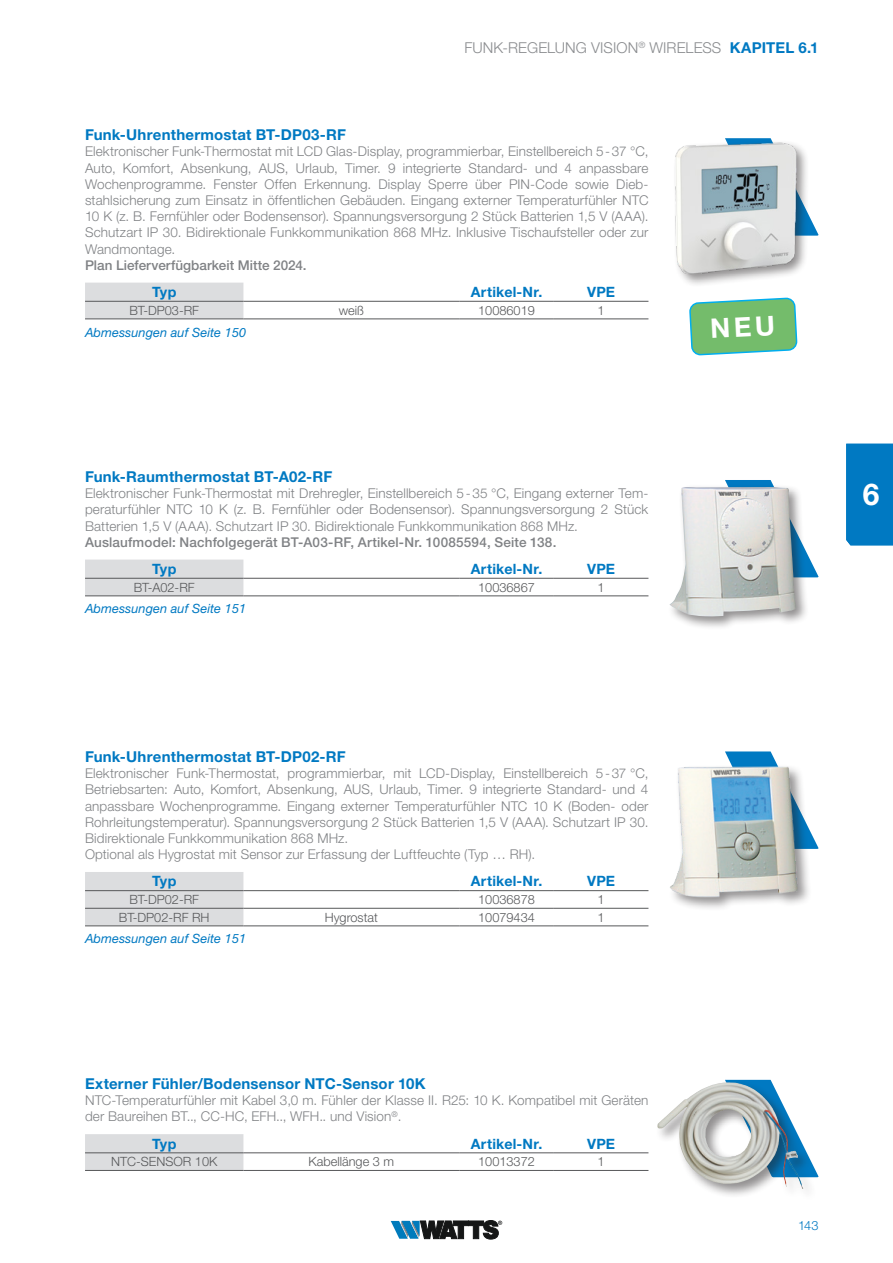
<style>
.page{position:relative;width:893px;height:1263px;background:#fff}
.page>*{position:absolute;margin:0;border:0;box-sizing:border-box;transform-origin:0 0}
.t1{font:700 30px "Helvetica Neue LT Std";color:#fff}
.AF_Head_Artikelgrupp{font:700 15px "Helvetica Neue LT Std";letter-spacing:.015em;color:#0079c2}
.AF_Kopftitel_rechts{font:300 15px "Helvetica Neue LT Std";letter-spacing:.005em;color:#8a8c8f}
.AF_Tab_Kopfzeile{font:700 14.25px "Helvetica Neue LT Std";letter-spacing:.015em;color:#0079c2}
.AF_Tab_Kopfzeile_1{font:700 14.25px "Helvetica Neue LT Std";letter-spacing:-.02em;color:#0079c2}
.AF_Text_Artikelgrupp{font:300 13.5px/16.2px "Helvetica Neue LT Std";letter-spacing:.01em;color:#808285}
.AF_Text_Artikelgrupp-2{font:500 13.5px "Helvetica Neue LT Std";letter-spacing:.01em;color:#808285}
.AF_Querverweis_Abmes{font:italic 12.75px "Helvetica Neue LT Std";letter-spacing:.005em;color:#0079c2}
.AF_Tab_body{font:300 12.75px "Helvetica Neue LT Std";color:#57585a}
.Artikel-Nr{font:300 12.75px "Helvetica Neue LT Std";color:#57585a}
.AF_Tab_body_1_Spalte{font:300 12.75px "Helvetica Neue LT Std";color:#57585a}
.t2{font:300 12.75px "Helvetica Neue LT Std";color:#0079c2}
.s1{font-weight:700;color:#0079c2}
</style>
<div class="page">
<svg style="left:391px;top:1220px;width:111px;height:19px"></svg>
<div style="left:846px;top:444px;width:47px;height:101px;background:#0079c2"></div>
<svg style="left:725px;top:138px;width:94px;height:98px"></svg>
<div style="left:673px;top:140px;width:137px;height:147px;background:#231f20;opacity:.5"></div>
<img style="left:673px;top:139px;width:135px;height:143px">
<div style="left:85px;top:283px;width:158px;height:36px;background:#dcdddf"></div>
<hr style="left:243px;top:301px;width:216px;height:1px;background:#57585a">
<hr style="left:459px;top:301px;width:95px;height:1px;background:#57585a">
<hr style="left:554px;top:301px;width:94px;height:1px;background:#57585a">
<hr style="left:85px;top:301px;width:158px;height:1px;background:#57585a">
<hr style="left:85px;top:319px;width:158px;height:1px;background:#57585a">
<hr style="left:243px;top:319px;width:216px;height:1px;background:#57585a">
<hr style="left:459px;top:319px;width:95px;height:1px;background:#57585a">
<hr style="left:554px;top:319px;width:94px;height:1px;background:#57585a">
<svg style="left:725px;top:480px;width:94px;height:97px"></svg>
<div style="left:667px;top:484px;width:143px;height:146px;background:#231f20;opacity:.5"></div>
<img style="left:669px;top:487px;width:127px;height:130px">
<div style="left:85px;top:560px;width:158px;height:36px;background:#dcdddf"></div>
<hr style="left:243px;top:578px;width:216px;height:1px;background:#57585a">
<hr style="left:459px;top:578px;width:95px;height:1px;background:#57585a">
<hr style="left:554px;top:578px;width:94px;height:1px;background:#57585a">
<hr style="left:85px;top:578px;width:158px;height:1px;background:#57585a">
<hr style="left:85px;top:596px;width:158px;height:1px;background:#57585a">
<hr style="left:243px;top:596px;width:216px;height:1px;background:#57585a">
<hr style="left:459px;top:596px;width:95px;height:1px;background:#57585a">
<hr style="left:554px;top:596px;width:94px;height:1px;background:#57585a">
<svg style="left:725px;top:751px;width:52px;height:12px"></svg>
<img style="left:670px;top:763px;width:149px;height:144px">
<div style="left:85px;top:872px;width:158px;height:54px;background:#dcdddf"></div>
<hr style="left:85px;top:908px;width:158px;height:1px;background:#57585a">
<hr style="left:243px;top:908px;width:216px;height:1px;background:#57585a">
<hr style="left:459px;top:908px;width:95px;height:1px;background:#57585a">
<hr style="left:554px;top:908px;width:94px;height:1px;background:#57585a">
<hr style="left:243px;top:890px;width:216px;height:1px;background:#57585a">
<hr style="left:459px;top:890px;width:95px;height:1px;background:#57585a">
<hr style="left:554px;top:890px;width:94px;height:1px;background:#57585a">
<hr style="left:85px;top:890px;width:158px;height:1px;background:#57585a">
<hr style="left:85px;top:926px;width:158px;height:1px;background:#57585a">
<hr style="left:243px;top:926px;width:216px;height:1px;background:#57585a">
<hr style="left:459px;top:926px;width:95px;height:1px;background:#57585a">
<hr style="left:554px;top:926px;width:94px;height:1px;background:#57585a">
<div style="left:655px;top:1079px;width:162px;height:124px;background:#231f20;opacity:.5"></div>
<img style="left:667px;top:1082px;width:61px;height:33px">
<div style="left:85px;top:1134px;width:158px;height:36px;background:#dcdddf"></div>
<hr style="left:243px;top:1152px;width:216px;height:1px;background:#57585a">
<hr style="left:459px;top:1152px;width:95px;height:1px;background:#57585a">
<hr style="left:554px;top:1152px;width:94px;height:1px;background:#57585a">
<hr style="left:85px;top:1152px;width:158px;height:1px;background:#57585a">
<hr style="left:85px;top:1170px;width:158px;height:1px;background:#57585a">
<hr style="left:243px;top:1170px;width:216px;height:1px;background:#57585a">
<hr style="left:459px;top:1170px;width:95px;height:1px;background:#57585a">
<hr style="left:554px;top:1170px;width:94px;height:1px;background:#57585a">
<svg style="left:690px;top:298px;width:107px;height:57px;background:#77c081"></svg>
<p class="AF_Kopftitel_rechts" style="left:464px;top:39px;width:356px">FUNK-REGELUNG VISION<sup>®</sup> WIRELESS <span class="s1">KAPITEL 6.1</span></p>
<p class="AF_Head_Artikelgrupp" style="left:85px;top:126px;width:263px">Funk-Uhrenthermostat BT-DP03-RF</p>
<p class="AF_Text_Artikelgrupp" style="left:85px;top:143px;width:565px">Elektronischer Funk-Thermostat mit LCD Glas-Display, programmierbar, Einstellbereich 5-37 °C, Auto, Komfort, Absenkung, AUS, Urlaub, Timer. 9 integrierte Standard- und 4 anpassbare Wochenprogramme. Fenster Offen Erkennung. Display Sperre über PIN-Code sowie Dieb&shy;stahlsicherung zum Einsatz in öffentlichen Gebäuden. Eingang externer Temperaturfühler NTC 10 K (z. B. Fernfühler oder Bodensensor). Spannungsversorgung 2 Stück Batterien 1,5 V (AAA).<br>Schutzart IP 30. Bidirektionale Funkkommunikation 868 MHz. Inklusive Tischaufsteller oder zur Wandmontage.</p>
<p class="AF_Text_Artikelgrupp-2" style="left:85px;top:257px;width:223px">Plan Lieferverfügbarkeit Mitte 2024.</p>
<p class="AF_Tab_Kopfzeile_1" style="left:152px;top:283px;width:26px">Typ</p>
<p class="AF_Tab_Kopfzeile" style="left:471px;top:283px;width:73px">Artikel-Nr.</p>
<p class="AF_Tab_Kopfzeile" style="left:587px;top:283px;width:29px">VPE</p>
<p class="AF_Tab_body" style="left:129px;top:302px;width:71px">BT-DP03-RF</p>
<p class="AF_Tab_body" style="left:339px;top:302px;width:27px">weiß</p>
<p class="Artikel-Nr" style="left:478px;top:302px;width:58px">10086019</p>
<p class="AF_Tab_body" style="left:598px;top:302px;width:9px">1</p>
<p class="AF_Querverweis_Abmes" style="left:85px;top:324px;width:163px">Abmessungen auf Seite 150</p>
<p class="AF_Head_Artikelgrupp" style="left:85px;top:468px;width:249px">Funk-Raumthermostat BT-A02-RF</p>
<p class="AF_Text_Artikelgrupp" style="left:85px;top:485px;width:565px;text-align:justify">Elektronischer Funk-Thermostat mit Drehregler, Einstellbereich 5-35 °C, Eingang externer Tem&shy;peraturfühler NTC 10 K (z. B. Fernfühler oder Bodensensor). Spannungsversorgung 2 Stück Batterien 1,5 V (AAA). Schutzart IP 30. Bidirektionale Funkkommunikation 868 MHz.</p>
<p class="AF_Text_Artikelgrupp-2" style="left:85px;top:534px;width:473px">Auslaufmodel: Nachfolgegerät BT-A03-RF, Artikel-Nr. 10085594, Seite 138.</p>
<p class="AF_Tab_Kopfzeile_1" style="left:152px;top:560px;width:26px">Typ</p>
<p class="AF_Tab_Kopfzeile" style="left:471px;top:560px;width:73px">Artikel-Nr.</p>
<p class="AF_Tab_Kopfzeile" style="left:587px;top:560px;width:29px">VPE</p>
<p class="AF_Tab_body" style="left:134px;top:579px;width:62px">BT-A02-RF</p>
<p class="Artikel-Nr" style="left:478px;top:579px;width:58px">10036867</p>
<p class="AF_Tab_body" style="left:598px;top:579px;width:9px">1</p>
<p class="AF_Querverweis_Abmes" style="left:85px;top:601px;width:163px">Abmessungen auf Seite 151</p>
<h1 class="t1" style="left:863px;top:476px;width:18px">6</h1>
<p class="AF_Head_Artikelgrupp" style="left:85px;top:747px;width:262px">Funk-Uhrenthermostat BT-DP02-RF</p>
<p class="AF_Text_Artikelgrupp" style="left:85px;top:765px;width:565px;text-align:justify">Elektronischer Funk-Thermostat, programmierbar, mit LCD-Display, Einstellbereich 5-37 °C, Betriebsarten: Auto, Komfort, Absenkung, AUS, Urlaub, Timer. 9 integrierte Standard- und 4 anpassbare Wochenprogramme. Eingang externer Temperaturfühler NTC 10 K (Boden- oder Rohrleitungstemperatur). Spannungsversorgung 2 Stück Batterien 1,5 V (AAA). Schutzart IP 30.<br>Bidirektionale Funkkommunikation 868 MHz.</p>
<p class="AF_Text_Artikelgrupp" style="left:85px;top:846px;width:452px">Optional als Hygrostat mit Sensor zur Erfassung der Luftfeuchte (Typ … RH).</p>
<p class="AF_Tab_Kopfzeile_1" style="left:152px;top:872px;width:26px">Typ</p>
<p class="AF_Tab_Kopfzeile" style="left:471px;top:872px;width:73px">Artikel-Nr.</p>
<p class="AF_Tab_Kopfzeile" style="left:587px;top:872px;width:29px">VPE</p>
<p class="AF_Tab_body_1_Spalte" style="left:129px;top:892px;width:71px">BT-DP02-RF</p>
<p class="Artikel-Nr" style="left:478px;top:892px;width:58px">10036878</p>
<p class="AF_Tab_body" style="left:598px;top:892px;width:9px">1</p>
<p class="AF_Tab_body_1_Spalte" style="left:119px;top:909px;width:92px">BT-DP02-RF RH</p>
<p class="AF_Tab_body" style="left:325px;top:909px;width:55px">Hygrostat</p>
<p class="Artikel-Nr" style="left:478px;top:909px;width:58px">10079434</p>
<p class="AF_Tab_body" style="left:598px;top:909px;width:9px">1</p>
<p class="AF_Querverweis_Abmes" style="left:85px;top:931px;width:163px">Abmessungen auf Seite 151</p>
<p class="AF_Head_Artikelgrupp" style="left:85px;top:1074px;width:342px">Externer Fühler/Bodensensor NTC-Sensor 10K</p>
<p class="AF_Text_Artikelgrupp" style="left:85px;top:1092px;width:565px">NTC-Temperaturfühler mit Kabel 3,0 m. Fühler der Klasse II. R25: 10 K. Kompatibel mit Geräten der Baureihen BT.., CC-HC, EFH.., WFH.. und Vision<sup>®</sup>.</p>
<p class="AF_Tab_Kopfzeile_1" style="left:152px;top:1135px;width:26px">Typ</p>
<p class="AF_Tab_Kopfzeile" style="left:471px;top:1135px;width:73px">Artikel-Nr.</p>
<p class="AF_Tab_Kopfzeile" style="left:587px;top:1135px;width:29px">VPE</p>
<p class="AF_Tab_body_1_Spalte" style="left:111px;top:1154px;width:108px">NTC-SENSOR 10K</p>
<p class="AF_Tab_body" style="left:309px;top:1154px;width:87px">Kabellänge 3 m</p>
<p class="Artikel-Nr" style="left:478px;top:1154px;width:58px">10013372</p>
<p class="AF_Tab_body" style="left:598px;top:1154px;width:9px">1</p>
<p class="t2" style="left:798px;top:1217px;width:22px">143</p>
</div>
